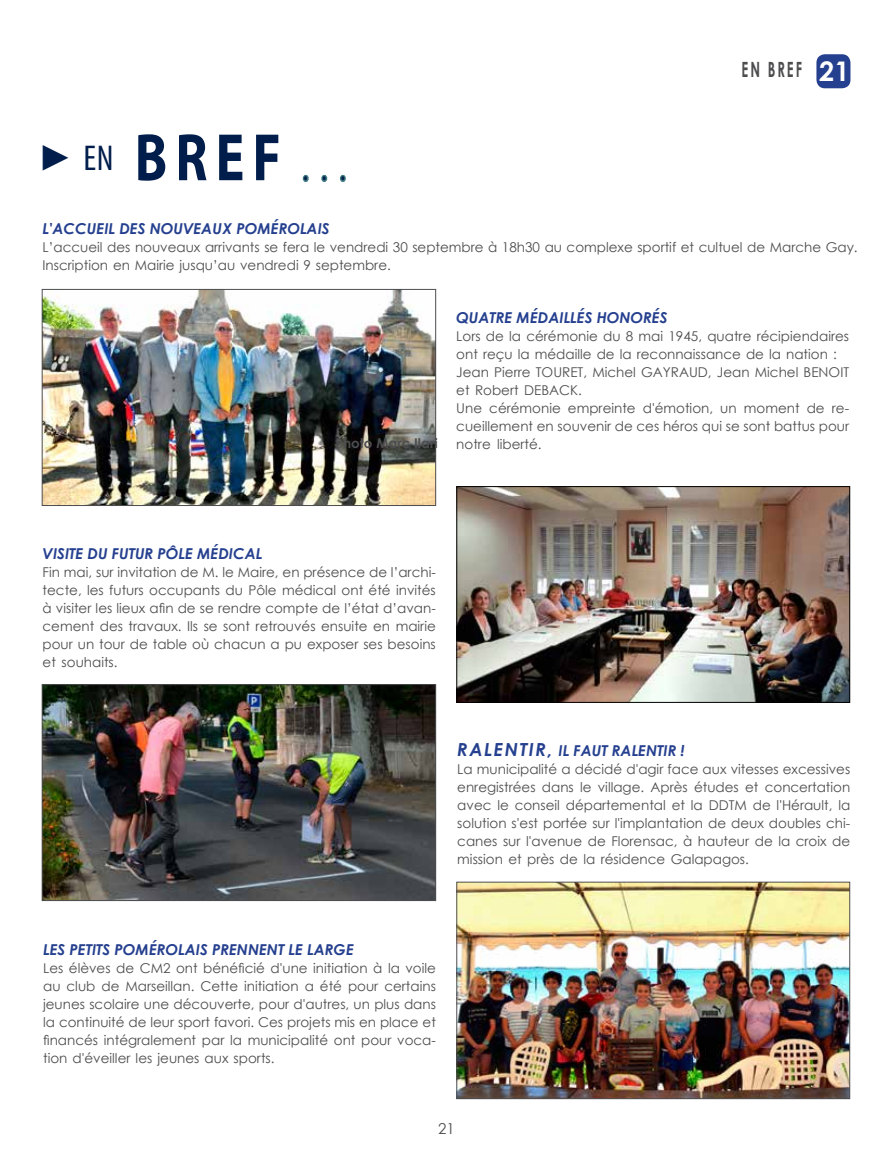
<style>
.page{position:relative;width:893px;height:1149px;background:#fff}
.page>*{position:absolute;margin:0;border:0;box-sizing:border-box;transform-origin:0 0}
.t1{font:700 67.5px "Myriad Pro";color:#001d4b;scale:.8 1}
.t2{font:condensed 35.7px "Myriad Pro";color:#001d4b;scale:.8 1}
.t3{font:700 27px "Century Gothic";color:#fff}
.t4{font:700 21px "Century Gothic";color:#4d4d4f;scale:.63 1}
.t5{font:italic 700 18px "Century Gothic";color:#25408f}
.t6{font:italic 700 15px "Century Gothic";color:#25408f}
.t7{font:15px "Century Gothic";color:#4d4d4f}
.t8{font:13.5px/18px "Century Gothic";color:#4d4d4f;text-align:justify}
.t9{font:700 13.5px "Century Gothic";color:#4d4d4f}
.s1{font-size:18px}
</style>
<div class="page">
<div style="left:816px;top:54px;width:34px;height:34px;background:#25408f;border-radius:9px"></div>
<img style="left:459px;top:883px;width:389px;height:213px">
<div style="left:457px;top:881px;width:393px;height:217px;border:1px solid #4d4d4f"></div>
<img style="left:44px;top:686px;width:390px;height:212px">
<div style="left:42px;top:684px;width:394px;height:216px;border:1px solid #4d4d4f"></div>
<img style="left:459px;top:488px;width:389px;height:212px">
<div style="left:457px;top:486px;width:393px;height:216px;border:1px solid #000"></div>
<img style="left:44px;top:291px;width:390px;height:212px">
<div style="left:42px;top:289px;width:394px;height:216px;border:1px solid #4d4d4f"></div>
<div style="left:303px;top:175px;width:6px;height:7px;border:3px solid #427c83;border-radius:50%"></div>
<div style="left:321px;top:175px;width:6px;height:7px;border:3px solid #427c83;border-radius:50%"></div>
<div style="left:340px;top:175px;width:6px;height:7px;border:3px solid #427c83;border-radius:50%"></div>
<h1 class="t1" style="left:38px;top:113px;width:215px"><sup>►</sup> <sup>en</sup> BREF</h1>
<h2 class="t2" style="left:303px;top:147px;width:55px">. . .</h2>
<h3 class="t4" style="left:741px;top:53px;width:98px">En bref</h3>
<h3 class="t3" style="left:819px;top:51px;width:32px">21</h3>
<p class="t6" style="left:43px;top:217px;width:20px">L'ACCUEIL</p>
<p class="t6" style="left:119px;top:217px;width:10px">DES</p>
<p class="t6" style="left:150px;top:217px;width:12px">NOUVEAU</p>
<p class="t6" style="left:222px;top:217px;width:27px">X POM</p>
<p class="t6" style="left:271px;top:217px;width:18px">ÉROLAIS</p>
<p class="t8" style="left:43px;top:237px;width:817px">L’accueil des nouveaux arrivants se fera le vendredi 30 septembre à 18h30 au complexe sportif et cultuel de Marche Gay.<br>Inscription en Mairie jusqu’au vendredi 9 septembre.</p>
<p class="t9" style="left:336px;top:433px;width:104px">Photo Marc Ilari</p>
<p class="t6" style="left:456px;top:306px;width:70px">QUATRE MÉDAILLÉS</p>
<p class="t6" style="left:597px;top:306px;width:22px">HONORÉS</p>
<p class="t8" style="left:456px;top:327px;width:394px;text-align:left">Lors de la cérémonie du 8 mai 1945, quatre récipiendaires ont reçu la médaille de la reconnaissance de la nation :<br>Jean Pierre TOURET, Michel GAYRAUD, Jean Michel BENOIT et Robert DEBACK.<br>Une cérémonie empreinte d'émotion, un moment de re&shy;cueillement en souvenir de ces héros qui se sont battus pour notre liberté.</p>
<p class="t6" style="left:43px;top:542px;width:186px">VISITE DU FUTUR PÔLE MÉDICAL</p>
<p class="t8" style="left:43px;top:563px;width:395px">Fin mai, sur invitation de M. le Maire, en présence de l’archi&shy;tecte, les futurs occupants du Pôle médical ont été invités à visiter les lieux afin de se rendre compte de l’état d’avan&shy;cement des travaux. Ils se sont retrouvés ensuite en mairie pour un tour de table où chacun a pu exposer ses besoins et souhaits.</p>
<h3 class="t5" style="left:457px;top:735px;width:26px">RALEN</h3>
<p class="t6" style="left:520px;top:738px;width:64px"><span class="s1">TIR,</span>IL FAU</p>
<p class="t6" style="left:601px;top:738px;width:21px">T RALEN</p>
<p class="t6" style="left:657px;top:738px;width:29px">TIR !</p>
<p class="t8" style="left:457px;top:759px;width:394px">La municipalité a décidé d'agir face aux vitesses excessives enregistrées dans le village. Après études et concertation avec le conseil départemental et la DDTM de l'Hérault, la solution s'est portée sur l'implantation de deux doubles chi&shy;canes sur l'avenue de Florensac, à hauteur de la croix de mission et près de la résidence Galapagos.</p>
<p class="t6" style="left:43px;top:938px;width:82px">LES PETITS POMÉROLAIS</p>
<p class="t6" style="left:212px;top:938px;width:11px">PRENNEN</p>
<p class="t6" style="left:278px;top:938px;width:40px">T LE LARGE</p>
<p class="t8" style="left:43px;top:958px;width:394px">Les élèves de CM2 ont bénéficié d'une initiation à la voile au club de Marseillan. Cette initiation a été pour certains jeunes scolaire une découverte, pour d'autres, un plus dans la continuité de leur sport favori. Ces projets mis en place et financés intégralement par la municipalité ont pour voca&shy;tion d'éveiller les jeunes aux sports.</p>
<p class="t7" style="left:438px;top:1117px;width:18px">21</p>
</div>
